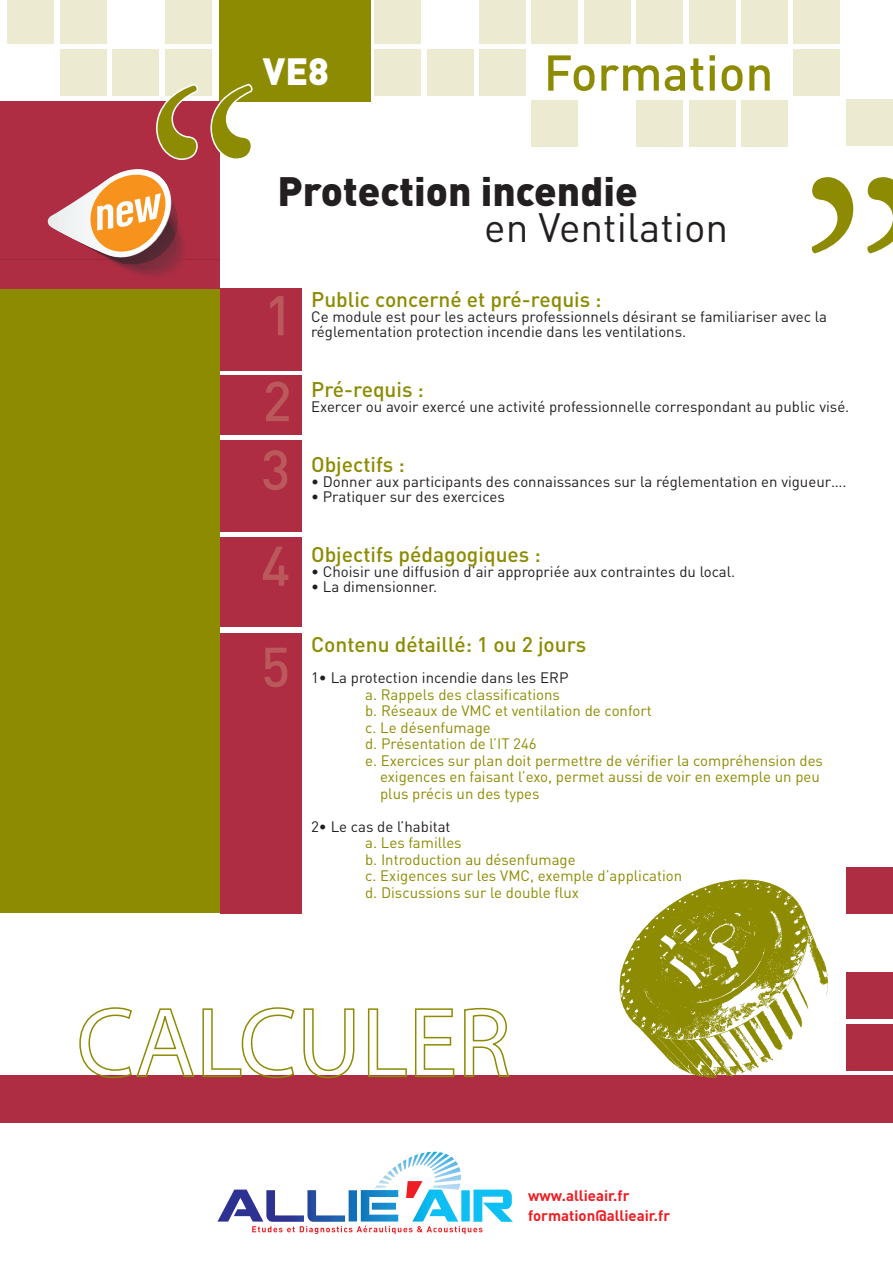
<style>
.page{position:relative;width:893px;height:1263px;background:#fff}
.page>*{position:absolute;margin:0;border:0;box-sizing:border-box;transform-origin:0 0}
.t1{font:900 40.5px "DIN";color:#231f20}
.t2{font:40.5px "DIN";color:#231f20}
.t3{font:900 37.5px "DIN";color:#fff}
.t4{font:500 21px "DIN";color:#8d8b02}
.t5{font:15px/15px "DIN";color:#231f20}
.t6{font:15px/16.5px "DIN";color:#8d8b02}
.t7{font:700 15px/19.5px "DIN";color:#ee1d23}
</style>
<div class="page">
<div style="left:219px;top:0;width:151px;height:101px;background:#8d8b02"></div>
<svg style="left:548px;top:55px;width:47px;height:36px"></svg>
<svg style="left:601px;top:65px;width:58px;height:26px"></svg>
<svg style="left:665px;top:58px;width:38px;height:33px"></svg>
<svg style="left:710px;top:55px;width:5px;height:36px"></svg>
<svg style="left:722px;top:65px;width:20px;height:26px"></svg>
<svg style="left:749px;top:65px;width:21px;height:26px"></svg>
<svg style="left:218px;top:1152px;width:295px;height:82px"></svg>
<div style="left:220px;top:289px;width:81px;height:82px;background:#ae2d43"></div>
<div style="left:220px;top:375px;width:81px;height:60px;background:#ae2d43"></div>
<div style="left:220px;top:441px;width:81px;height:91px;background:#ae2d43"></div>
<div style="left:220px;top:537px;width:81px;height:89px;background:#ae2d43"></div>
<div style="left:220px;top:633px;width:81px;height:280px;background:#ae2d43"></div>
<div style="left:0;top:101px;width:220px;height:215px;background:#ae2d43"></div>
<svg style="left:270px;top:296px;width:13px;height:39px"></svg>
<svg style="left:266px;top:382px;width:23px;height:39px"></svg>
<svg style="left:263px;top:450px;width:24px;height:40px"></svg>
<svg style="left:263px;top:547px;width:25px;height:39px"></svg>
<svg style="left:264px;top:648px;width:23px;height:39px"></svg>
<div style="left:165px;top:0;width:46px;height:43px;background:#ecebd2"></div>
<div style="left:60px;top:0;width:46px;height:43px;background:#ecebd2"></div>
<div style="left:8px;top:0;width:46px;height:43px;background:#ecebd2"></div>
<div style="left:165px;top:49px;width:46px;height:46px;background:#ecebd2"></div>
<div style="left:375px;top:0;width:46px;height:43px;background:#ecebd2"></div>
<div style="left:375px;top:49px;width:46px;height:46px;background:#ecebd2"></div>
<div style="left:427px;top:49px;width:46px;height:46px;background:#ecebd2"></div>
<div style="left:480px;top:0;width:46px;height:43px;background:#ecebd2"></div>
<div style="left:480px;top:49px;width:46px;height:46px;background:#ecebd2"></div>
<div style="left:532px;top:0;width:46px;height:43px;background:#ecebd2"></div>
<div style="left:584px;top:0;width:46px;height:43px;background:#ecebd2"></div>
<div style="left:637px;top:0;width:46px;height:43px;background:#ecebd2"></div>
<div style="left:689px;top:0;width:46px;height:43px;background:#ecebd2"></div>
<div style="left:741px;top:0;width:46px;height:43px;background:#ecebd2"></div>
<div style="left:794px;top:0;width:46px;height:43px;background:#ecebd2"></div>
<div style="left:794px;top:49px;width:46px;height:46px;background:#ecebd2"></div>
<div style="left:532px;top:101px;width:46px;height:46px;background:#ecebd2"></div>
<div style="left:637px;top:101px;width:46px;height:46px;background:#ecebd2"></div>
<div style="left:689px;top:101px;width:46px;height:46px;background:#ecebd2"></div>
<div style="left:741px;top:101px;width:46px;height:46px;background:#ecebd2"></div>
<div style="left:846px;top:99px;width:47px;height:46px;background:#ecebd2"></div>
<div style="left:846px;top:972px;width:47px;height:46px;background:#ae2d43"></div>
<div style="left:846px;top:867px;width:47px;height:46px;background:#ae2d43"></div>
<div style="left:846px;top:1024px;width:47px;height:46px;background:#ae2d43"></div>
<div style="left:113px;top:49px;width:46px;height:46px;background:#ecebd2"></div>
<div style="left:60px;top:49px;width:46px;height:46px;background:#ecebd2"></div>
<div style="left:0;top:1075px;width:893px;height:48px;background:#ae2d43"></div>
<svg style="left:811px;top:177px;width:82px;height:76px"></svg>
<svg style="left:156px;top:84px;width:97px;height:76px"></svg>
<div style="left:0;top:289px;width:220px;height:624px;background:#8d8b02"></div>
<svg style="left:79px;top:1007px;width:115px;height:71px"></svg>
<svg style="left:202px;top:1007px;width:92px;height:71px"></svg>
<svg style="left:303px;top:1008px;width:51px;height:70px"></svg>
<svg style="left:368px;top:1008px;width:39px;height:69px"></svg>
<svg style="left:415px;top:1008px;width:39px;height:69px"></svg>
<svg style="left:464px;top:1008px;width:46px;height:69px"></svg>
<svg style="left:619px;top:879px;width:209px;height:199px"></svg>
<svg style="left:48px;top:169px;width:136px;height:107px"></svg>
<h2 class="t3" style="left:263px;top:47px;width:68px">VE8</h2>
<h1 class="t1" style="left:277px;top:165px;width:362px">Protection incendie</h1>
<h1 class="t2" style="left:484px;top:202px;width:245px">en Ventilation</h1>
<h3 class="t4" style="left:311px;top:286px;width:292px">Public concerné et pré-requis :</h3>
<p class="t5" style="left:311px;top:309px;width:517px">Ce module est pour les acteurs professionnels désirant se familiariser avec la réglementation protection incendie dans les ventilations.</p>
<h3 class="t4" style="left:311px;top:376px;width:114px">Pré-requis :</h3>
<p class="t5" style="left:311px;top:399px;width:540px">Exercer ou avoir exercé une activité professionnelle correspondant au public visé.</p>
<h3 class="t4" style="left:311px;top:451px;width:95px">Objectifs :</h3>
<p class="t5" style="left:311px;top:474px;width:537px">• Donner aux participants des connaissances sur la réglementation en vigueur….</p>
<p class="t5" style="left:311px;top:489px;width:195px">• Pratiquer sur des exercices</p>
<h3 class="t4" style="left:311px;top:541px;width:231px">Objectifs pédagogiques :</h3>
<p class="t5" style="left:311px;top:564px;width:426px">• Choisir une diffusion d’air appropriée aux contraintes du local.</p>
<p class="t5" style="left:311px;top:579px;width:128px">• La dimensionner.</p>
<h3 class="t4" style="left:311px;top:631px;width:277px">Contenu détaillé: 1 ou 2 jours</h3>
<p class="t5" style="left:311px;top:670px;width:259px">1• La protection incendie dans les ERP</p>
<p class="t6" style="left:365px;top:686px;width:196px">a. Rappels des classifications</p>
<p class="t6" style="left:365px;top:702px;width:288px">b. Réseaux de VMC et ventilation de confort</p>
<p class="t6" style="left:365px;top:719px;width:127px">c. Le désenfumage</p>
<p class="t6" style="left:365px;top:735px;width:173px">d. Présentation de l’IT 246</p>
<p class="t6" style="left:365px;top:752px;width:459px">e. Exercices sur plan doit permettre de vérifier la compréhension des</p>
<p class="t6" style="left:380px;top:768px;width:441px">exigences en faisant l’exo, permet aussi de voir en exemple un peu</p>
<p class="t6" style="left:380px;top:785px;width:161px">plus précis un des types</p>
<p class="t5" style="left:311px;top:819px;width:141px">2• Le cas de l’habitat</p>
<p class="t6" style="left:365px;top:834px;width:319px">a. Les familles<br>b. Introduction au désenfumage<br>c. Exigences sur les VMC, exemple d’application d. Discussions sur le double flux</p>
<p class="t7" style="left:528px;top:1185px;width:144px">www.allieair.fr formation@allieair.fr</p>
</div>
